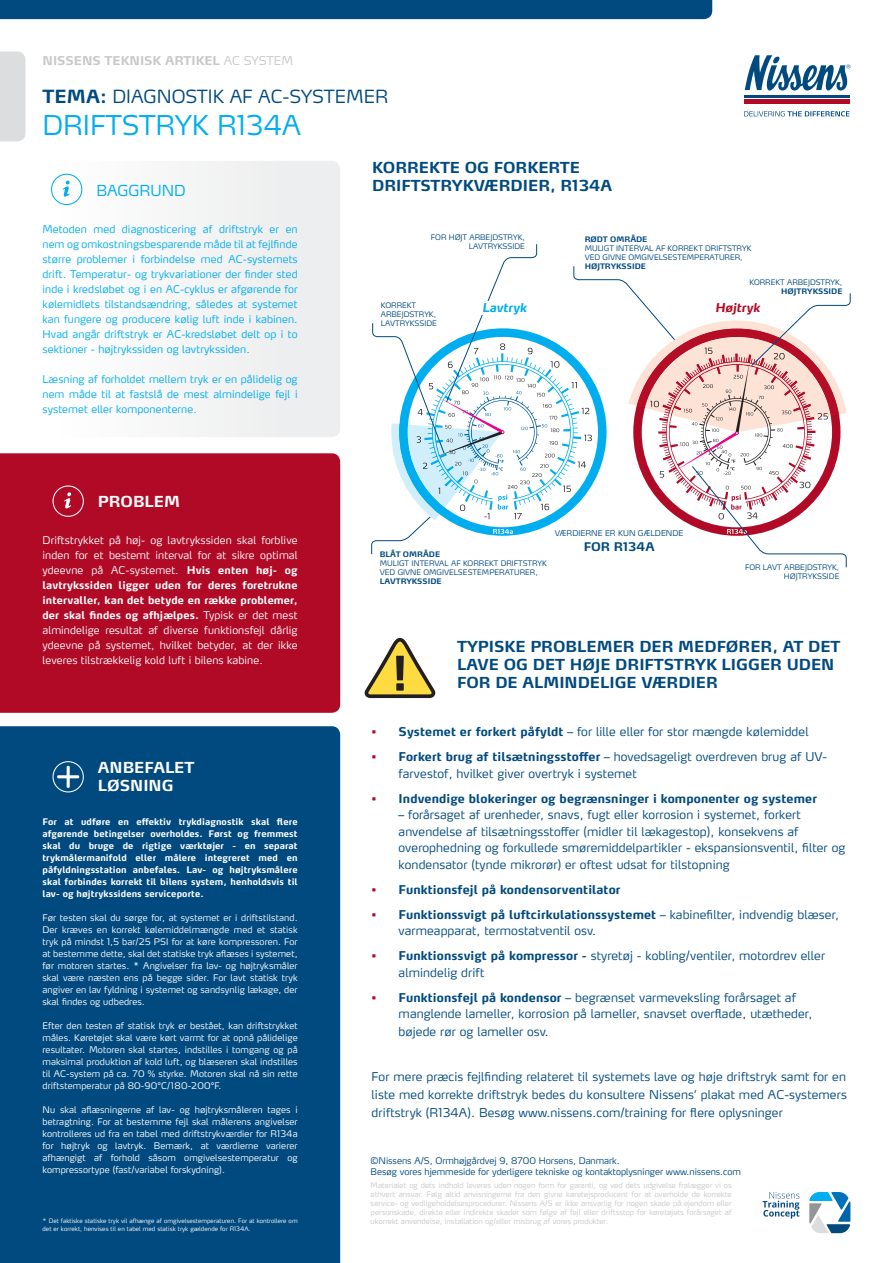
<style>
.page{position:relative;width:893px;height:1263px;background:#fff}
.page>*{position:absolute;margin:0;border:0;box-sizing:border-box;transform-origin:0 0}
.t1{font:300 27px "Max LF";color:#00aeef}
.t2{font:300 18px "Max LF";color:#004a7f}
.t3{font:700 15px/18px "Max LF";color:#004a7f}
.t4{font:700 15px/18px "Max LF";color:#fff}
.t5{font:300 15px "Max LF";color:#00aeef}
.t6{font:300 12px/16.5px "Max LF";letter-spacing:.01em;color:#004a7f}
.t7{font:700 12px "Max LF";letter-spacing:.01em;color:#004a7f}
.t8{font:700 12px "Max LF";color:#c7c8ca}
.t9{font:italic 700 12px "Max LF";color:#00aeef}
.t10{font:italic 700 12px "Max LF";color:#b00a27}
.t11{font:700 11.85px "Max LF";color:#004a7f}
.t12{font:300 10.5px/15px "Max LF";letter-spacing:.01em;color:#00aeef;text-align:justify}
.t13{font:300 10.5px/15px "Max LF";letter-spacing:.01em;color:#fff;text-align:justify}
.t14{font:300 9px/12px "Max LF";letter-spacing:.01em;color:#fff;text-align:justify}
.t15{font:700 9px/12px "Max LF";letter-spacing:.01em;color:#fff;text-align:justify}
.t16{font:300 9px/10.8px "Max LF";color:#004a7f}
.t17{font:300 7.8px "Max LF";color:#004a7f}
.t18{font:300 7.5px/9px "Max LF";color:#c7c8ca;text-align:justify}
.t19{font:300 7.5px/9px "Max LF";color:#004a7f}
.t20{font:700 7.5px "Max LF";color:#004a7f}
.t21{font:300 6px/7.2px "Max LF";letter-spacing:.01em;color:#fff}
.s1{font-weight:300}
.s2{font-weight:700}
.s3{color:#b00a27}
.s4{font-weight:300;color:#b00a27}
</style>
<div class="page">
<div style="left:0;top:453px;width:340px;height:260px;background:#b00a27"></div>
<div style="left:0;top:726px;width:340px;height:537px;background:#004a7f"></div>
<svg style="left:64px;top:161px;width:276px;height:276px;fill:#f4f4f5"></svg>
<svg style="left:745px;top:55px;width:106px;height:43px"></svg>
<svg style="left:744px;top:111px;width:105px;height:5px"></svg>
<hr style="left:744px;top:95px;width:105px;height:2px;background:#004a7f">
<div style="left:744px;top:99px;width:105px;height:5px;background:#b00a27"></div>
<div style="left:0;top:0;width:712px;height:19px;background:#004a7f"></div>
<div style="left:0;top:51px;width:26px;height:90px;background:#dcdddf"></div>
<svg style="left:763px;top:1192px;width:36px;height:27px"></svg>
<svg style="left:809px;top:1192px;width:41px;height:41px"></svg>
<svg style="left:51px;top:174px;width:31px;height:31px"></svg>
<svg style="left:53px;top:485px;width:31px;height:32px"></svg>
<svg style="left:53px;top:761px;width:31px;height:31px"></svg>
<svg style="left:365px;top:637px;width:70px;height:61px"></svg>
<svg style="left:371px;top:244px;width:480px;height:324px"></svg>
<div style="left:479px;top:300px;width:11px;height:14px;background:#fff"></div>
<p class="t8" style="left:43px;top:53px;width:252px">NISSENS TEKNISK ARTIKEL <span class="s1">AC SYSTEM</span></p>
<p class="t2" style="left:43px;top:85px;width:347px"><span class="s2">TEMA:</span> DIAGNOSTIK AF AC-SYSTEMER</p>
<p class="t1" style="left:43px;top:108px;width:260px">DRIFTSTRYK R134A</p>
<p class="t5" style="left:96px;top:181px;width:91px">BAGGRUND</p>
<p class="t12" style="left:43px;top:221px;width:257px">Metoden med diagnosticering af driftstryk er en nem og omkostningsbesparende måde til at fejlfinde større problemer i forbindelse med AC-systemets drift. Temperatur- og trykvariationer der finder sted inde i kredsløbet og i en AC-cyklus er afgørende for kølemidlets tilstandsændring, således at systemet kan fungere og producere kølig luft inde i kabinen.<br>Hvad angår driftstryk er AC-kredsløbet delt op i to sektioner - højtrykssiden og lavtrykssiden.</p>
<p class="t12" style="left:43px;top:371px;width:257px">Læsning af forholdet mellem tryk er en pålidelig og nem måde til at fastslå de mest almindelige fejl i systemet eller komponenterne.</p>
<p class="t4" style="left:98px;top:492px;width:84px">PROBLEM</p>
<p class="t13" style="left:43px;top:532px;width:257px">Driftstrykket på høj- og lavtrykssiden skal forblive inden for et bestemt interval for at sikre optimal ydeevne på AC-systemet. <span class="s2">Hvis enten høj- og lavtrykssiden ligger uden for deres foretrukne intervaller, kan det betyde en række problemer, der skal findes og afhjælpes.</span> Typisk er det mest almindelige resultat af diverse funktionsfejl dårlig ydeevne på systemet, hvilket betyder, at der ikke leveres tilstrækkelig kold luft i bilens kabine.</p>
<p class="t4" style="left:98px;top:759px;width:98px">ANBEFALET<br>LØSNING</p>
<p class="t15" style="left:43px;top:815px;width:257px">For at udføre en effektiv trykdiagnostik skal flere afgørende betingelser overholdes. Først og fremmest skal du bruge de rigtige værktøjer - en separat trykmålermanifold eller målere integreret med en påfyldningsstation anbefales. Lav- og højtryksmålere skal forbindes korrekt til bilens system, henholdsvis til lav- og højtrykssidens serviceporte.</p>
<p class="t14" style="left:43px;top:911px;width:257px">Før testen skal du sørge for, at systemet er i driftstilstand.<br>Der kræves en korrekt kølemiddelmængde med et statisk tryk på mindst 1,5 bar/25 PSI for at køre kompressoren. For at bestemme dette, skal det statiske tryk aflæses i systemet, før motoren startes. * Angivelser fra lav- og højtryksmåler skal være næsten ens på begge sider. For lavt statisk tryk angiver en lav fyldning i systemet og sandsynlig lækage, der skal findes og udbedres.</p>
<p class="t14" style="left:43px;top:1019px;width:257px">Efter den testen af statisk tryk er bestået, kan driftstrykket måles. Køretøjet skal være kørt varmt for at opnå pålidelige resultater. Motoren skal startes, indstilles i tomgang og på maksimal produktion af kold luft, og blæseren skal indstilles til AC-system på ca. 70 % styrke. Motoren skal nå sin rette driftstemperatur på 80-90°C/180-200°F.</p>
<p class="t14" style="left:43px;top:1103px;width:257px">Nu skal aflæsningerne af lav- og højtryksmåleren tages i betragtning. For at bestemme fejl skal målerens angivelser kontrolleres ud fra en tabel med driftstrykværdier for R134a for højtryk og lavtryk. Bemærk, at værdierne varierer afhængigt af forhold såsom omgivelsestemperatur og kompressortype (fast/variabel forskydning).</p>
<p class="t21" style="left:43px;top:1217px;width:257px">* Det faktiske statiske tryk vil afhænge af omgivelsestemperaturen. For at kontrollere om det er korrekt, henvises til en tabel med statisk tryk gældende for R134A.</p>
<p class="t3" style="left:372px;top:158px;width:210px">KORREKTE OG FORKERTE</p>
<p class="t3" style="left:372px;top:176px;width:242px">DRIFTSTRYKVÆRDIER, R134A</p>
<p class="t19" style="left:431px;top:232px;width:95px">FOR HØJT ARBEJDSTRYK,</p>
<p class="t19" style="left:469px;top:241px;width:57px">LAVTRYKSSIDE</p>
<p class="t20" style="left:585px;top:234px;width:64px">RØDT OMRÅDE</p>
<p class="t19" style="left:585px;top:243px;width:168px">MULIGT INTERVAL AF KORREKT DRIFTSTRYK<br>VED GIVNE OMGIVELSESTEMPERATURER,<br><span class="s2">HØJTRYKSSIDE</span></p>
<p class="t19" style="left:749px;top:278px;width:95px">KORREKT ARBEJDSTRYK,</p>
<p class="t20" style="left:781px;top:287px;width:63px">HØJTRYKSSIDE</p>
<p class="t19" style="left:381px;top:301px;width:57px">KORREKT<br>ARBEJDSTRYK,<br>LAVTRYKSSIDE</p>
<p class="t9" style="left:482px;top:300px;width:46px">Lavtryk</p>
<p class="t10" style="left:715px;top:300px;width:46px">Højtryk</p>
<p class="t20" style="left:380px;top:549px;width:62px">BLÅT OMRÅDE</p>
<p class="t19" style="left:380px;top:558px;width:169px">MULIGT INTERVAL AF KORREKT DRIFTSTRYK<br>VED GIVNE OMGIVELSESTEMPERATURER,<br><span class="s2">LAVTRYKSSIDE</span></p>
<p class="t17" style="left:555px;top:529px;width:130px">VÆRDIERNE ER KUN GÆLDENDE</p>
<p class="t11" style="left:584px;top:539px;width:72px">FOR R134A</p>
<p class="t19" style="left:745px;top:562px;width:96px">FOR LAVT ARBEJDSTRYK,</p>
<p class="t19" style="left:784px;top:571px;width:57px">HØJTRYKSSIDE</p>
<p class="t3" style="left:457px;top:638px;width:385px">TYPISKE PROBLEMER DER MEDFØRER, AT DET<br>LAVE OG DET HØJE DRIFTSTRYK LIGGER UDEN<br>FOR DE ALMINDELIGE VÆRDIER</p>
<p class="t6" style="left:372px;top:723px;width:438px"><span class="s3">•</span> <span class="s2">Systemet er forkert påfyldt</span> – for lille eller for stor mængde kølemiddel</p>
<p class="t6" style="left:399px;top:748px;width:430px;text-indent:-27px"><span class="s3">•</span> <span class="s2">Forkert brug af tilsætningsstoffer</span> – hovedsageligt overdreven brug af UV&shy;farvestof, hvilket giver overtryk i systemet</p>
<p class="t7" style="left:372px;top:791px;width:447px"><span class="s4">•</span> Indvendige blokeringer og begrænsninger i komponenter og systemer</p>
<p class="t6" style="left:399px;top:806px;width:448px">– forårsaget af urenheder, snavs, fugt eller korrosion i systemet, forkert anvendelse af tilsætningsstoffer (midler til lækagestop), konsekvens af overophedning og forkullede smøremiddelpartikler - ekspansionsventil, filter og kondensator (tynde mikrorør) er oftest udsat for tilstopning</p>
<p class="t7" style="left:372px;top:882px;width:250px"><span class="s4">•</span> Funktionsfejl på kondensorventilator</p>
<p class="t6" style="left:399px;top:906px;width:442px;text-indent:-27px"><span class="s3">•</span> <span class="s2">Funktionssvigt på luftcirkulationssystemet</span> – kabinefilter, indvendig blæser, varmeapparat, termostatventil osv.</p>
<p class="t6" style="left:399px;top:947px;width:428px;text-indent:-27px"><span class="s3">•</span> <span class="s2">Funktionssvigt på kompressor -</span> styretøj - kobling/ventiler, motordrev eller almindelig drift</p>
<p class="t6" style="left:399px;top:989px;width:415px;text-indent:-27px"><span class="s3">•</span> <span class="s2">Funktionsfejl på kondensor</span> – begrænset varmeveksling forårsaget af manglende lameller, korrosion på lameller, snavset overflade, utætheder,</p>
<p class="t6" style="left:399px;top:1023px;width:152px">bøjede rør og lameller osv.</p>
<p class="t6" style="left:372px;top:1067px;width:477px;line-height:18px;text-align:justify">For mere præcis fejlfinding relateret til systemets lave og høje driftstryk samt for en liste med korrekte driftstryk bedes du konsultere Nissens’ plakat med AC-systemers driftstryk (R134A). Besøg www.nissens.com/training for flere oplysninger</p>
<p class="t16" style="left:371px;top:1155px;width:372px">©Nissens A/S, Ormhøjgårdvej 9, 8700 Horsens, Danmark.<br>Besøg vores hjemmeside for yderligere tekniske og kontaktoplysninger www.nissens.com</p>
<p class="t18" style="left:371px;top:1180px;width:362px">Materialet og dets indhold leveres uden nogen form for garanti, og ved dets udgivelse fralægger vi os ethvert ansvar. Følg altid anvisningerne fra den givne køretøjsproducent for at overholde de korrekte service- og vedligeholdelsesprocedurer. Nissens A/S er ikke ansvarlig for nogen skade på ejendom eller personskade, direkte eller indirekte skader som følge af fejl eller driftsstop for køretøjets forårsaget af ukorrekt anvendelse, installation og/eller misbrug af vores produkter.</p>
</div>
